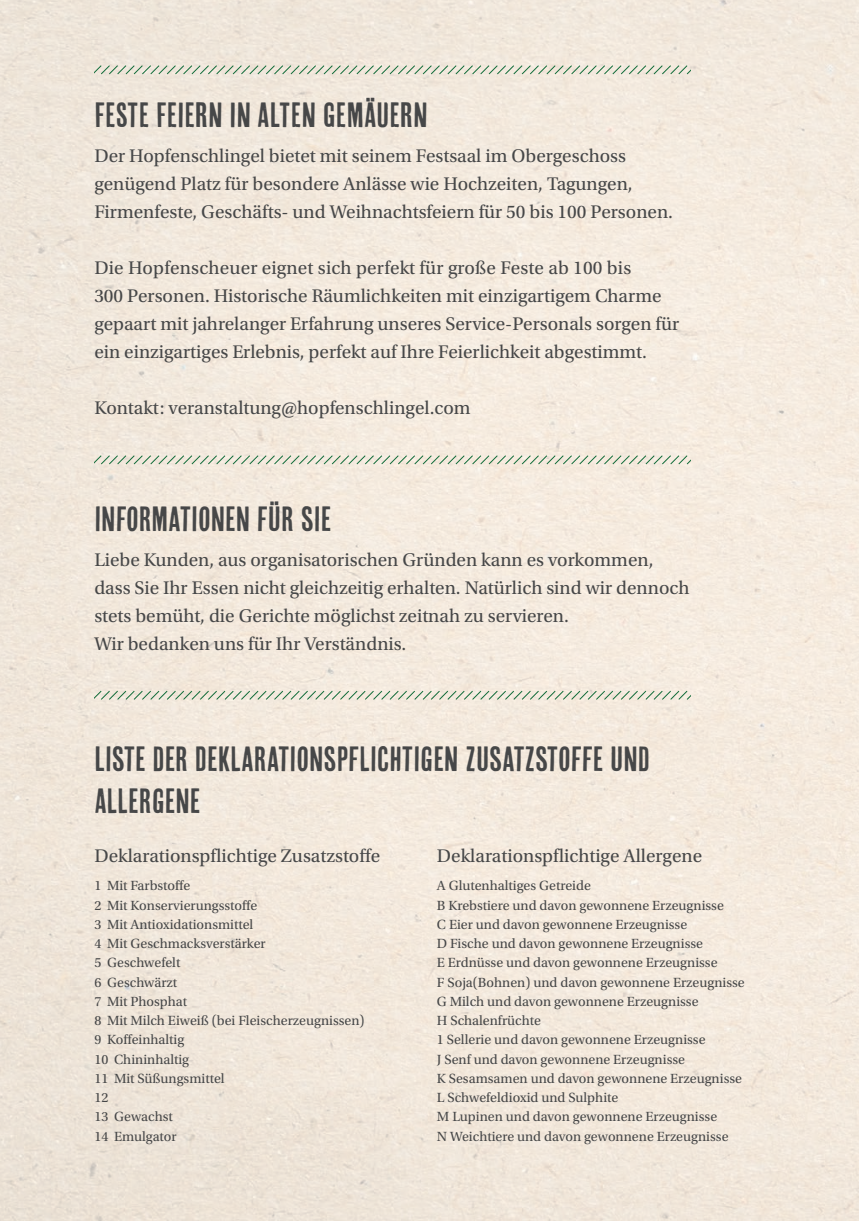
<style>
.page{position:relative;width:859px;height:1221px;background:#fff}
.page>*{position:absolute;margin:0;border:0;box-sizing:border-box;transform-origin:0 0}
.t1{font:35px/42px "Cheap Pine Sans";color:#464748}
.t2{font:19.25px/28px "Utopia Std";color:#464748}
.t3{font:14px/19.2px "Utopia Std";color:#464748}
</style>
<div class="page">
<img style="left:0;top:0;width:858px;height:1220px">
<svg style="left:94px;top:454px;width:596px;height:11px;background:#d6d9c8"></svg>
<svg style="left:94px;top:64px;width:596px;height:11px;background:#d3d7c6"></svg>
<svg style="left:94px;top:689px;width:596px;height:11px;background:#d5d8c7"></svg>
<h1 class="t1" style="left:94px;top:93px;width:335px">FESTE FEIERN IN ALTEN GEMÄUERN</h1>
<p class="t2" style="left:94px;top:142px;width:580px">Der Hopfenschlingel bietet mit seinem Festsaal im Obergeschoss genügend Platz für besondere Anlässe wie Hochzeiten, Tagungen,<br>Firmenfeste, Geschäfts- und Weihnachtsfeiern für 50 bis 100 Personen.</p>
<p class="t2" style="left:94px;top:254px;width:586px">Die Hopfenscheuer eignet sich perfekt für große Feste ab 100 bis<br>300 Personen. Historische Räumlichkeiten mit einzigartigem Charme gepaart mit jahrelanger Erfahrung unseres Service-Personals sorgen für ein einzigartiges Erlebnis, perfekt auf Ihre Feierlichkeit abgestimmt.</p>
<p class="t2" style="left:94px;top:394px;width:378px">Kontakt: veranstaltung@hopfenschlingel.com</p>
<h1 class="t1" style="left:94px;top:497px;width:238px">INFORMATIONEN FÜR SIE</h1>
<p class="t2" style="left:94px;top:546px;width:596px">Liebe Kunden, aus organisatorischen Gründen kann es vorkommen, dass Sie Ihr Essen nicht gleichzeitig erhalten. Natürlich sind wir dennoch stets bemüht, die Gerichte möglichst zeitnah zu servieren.<br>Wir bedanken uns für Ihr Verständnis.</p>
<h1 class="t1" style="left:94px;top:737px;width:557px">LISTE DER DEKLARATIONSPFLICHTIGEN ZUSATZSTOFFE UND<br>ALLERGENE</h1>
<p class="t2" style="left:94px;top:842px;width:287px">Deklarationspflichtige Zusatzstoffe</p>
<p class="t3" style="left:94px;top:876px;width:272px">1 Mit Farbstoffe<br>2 Mit Konservierungsstoffe<br>3 Mit Antioxidationsmittel<br>4 Mit Geschmacksverstärker<br>5 Geschwefelt<br>6 Geschwärzt<br>7 Mit Phosphat<br>8 Mit Milch Eiweiß (bei Fleischerzeugnissen)<br>9 Koffeinhaltig<br>10 Chininhaltig<br>11 Mit Süßungsmittel<br>12<br>13 Gewachst<br>14 Emulgator</p>
<p class="t2" style="left:437px;top:842px;width:266px">Deklarationspflichtige Allergene</p>
<p class="t3" style="left:437px;top:876px;width:309px">A Glutenhaltiges Getreide<br>B Krebstiere und davon gewonnene Erzeugnisse<br>C Eier und davon gewonnene Erzeugnisse<br>D Fische und davon gewonnene Erzeugnisse<br>E Erdnüsse und davon gewonnene Erzeugnisse<br>F Soja(Bohnen) und davon gewonnene Erzeugnisse G Milch und davon gewonnene Erzeugnisse<br>H Schalenfrüchte<br>1 Sellerie und davon gewonnene Erzeugnisse<br>J Senf und davon gewonnene Erzeugnisse<br>K Sesamsamen und davon gewonnene Erzeugnisse L Schwefeldioxid und Sulphite<br>M Lupinen und davon gewonnene Erzeugnisse<br>N Weichtiere und davon gewonnene Erzeugnisse</p>
</div>
